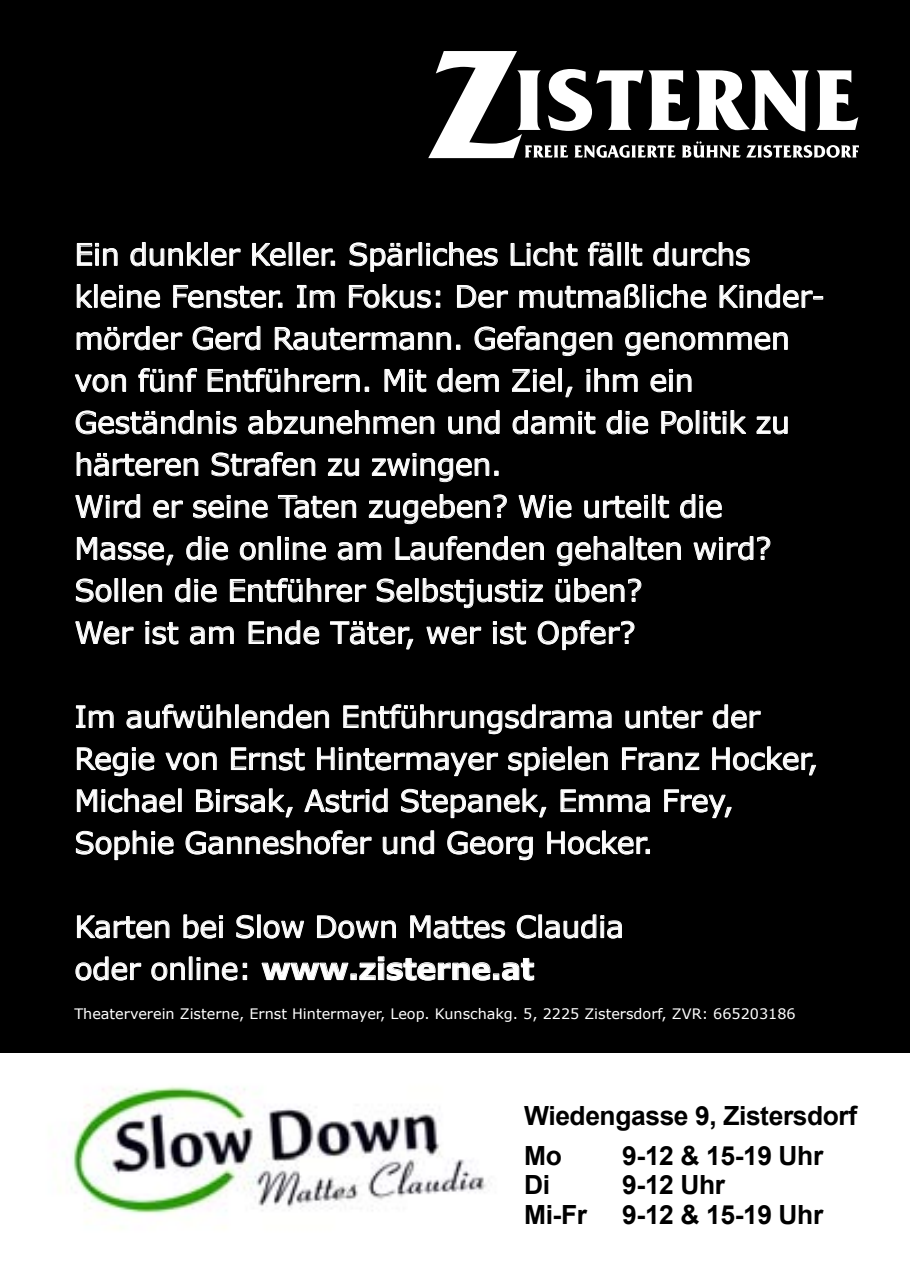
<style>
.page{position:relative;width:910px;height:1276px;background:#fff}
.page>*{position:absolute;margin:0;border:0;box-sizing:border-box;transform-origin:0 0}
.t1{font:30px/42px "Verdana";letter-spacing:-.015em;color:#fff}
.t2{font:700 26.4px/29.7px "Arial";letter-spacing:-.015em;color:#000}
.t3{font:14.4px "Verdana";color:#fff}
.s1{font-weight:700}
</style>
<div class="page">
<div style="left:0;top:0;width:910px;height:1053px;background:#000"></div>
<svg style="left:809px;top:145px;width:50px;height:13px"></svg>
<svg style="left:816px;top:70px;width:42px;height:60px"></svg>
<svg style="left:428px;top:51px;width:381px;height:107px"></svg>
<svg style="left:77px;top:243px;width:41px;height:23px"></svg>
<svg style="left:130px;top:242px;width:73px;height:24px"></svg>
<div style="left:204px;top:242px;width:4px;height:24px;border:1px solid #fff"></div>
<svg style="left:211px;top:248px;width:30px;height:18px"></svg>
<svg style="left:252px;top:243px;width:34px;height:23px"></svg>
<div style="left:297px;top:242px;width:3px;height:24px;border:1px solid #fff"></div>
<svg style="left:303px;top:248px;width:32px;height:18px"></svg>
<svg style="left:349px;top:242px;width:68px;height:30px"></svg>
<svg style="left:426px;top:242px;width:72px;height:24px"></svg>
<svg style="left:511px;top:242px;width:67px;height:24px"></svg>
<svg style="left:588px;top:242px;width:26px;height:24px"></svg>
<div style="left:618px;top:242px;width:3px;height:24px;border:1px solid #fff"></div>
<div style="left:625px;top:242px;width:4px;height:24px;border:1px solid #fff"></div>
<svg style="left:631px;top:244px;width:11px;height:22px"></svg>
<svg style="left:653px;top:242px;width:97px;height:24px"></svg>
<svg style="left:77px;top:284px;width:16px;height:24px"></svg>
<div style="left:94px;top:284px;width:4px;height:24px;border:1px solid #fff"></div>
<svg style="left:100px;top:285px;width:60px;height:23px"></svg>
<svg style="left:173px;top:285px;width:109px;height:23px"></svg>
<svg style="left:297px;top:285px;width:38px;height:23px"></svg>
<svg style="left:349px;top:284px;width:91px;height:24px"></svg>
<svg style="left:457px;top:285px;width:51px;height:23px"></svg>
<svg style="left:519px;top:284px;width:121px;height:24px"></svg>
<div style="left:643px;top:284px;width:3px;height:24px;border:1px solid #fff"></div>
<svg style="left:650px;top:284px;width:56px;height:24px"></svg>
<svg style="left:719px;top:284px;width:104px;height:24px"></svg>
<svg style="left:77px;top:326px;width:106px;height:24px"></svg>
<svg style="left:192px;top:326px;width:69px;height:24px"></svg>
<svg style="left:275px;top:327px;width:185px;height:23px"></svg>
<svg style="left:474px;top:326px;width:138px;height:30px"></svg>
<svg style="left:625px;top:332px;width:163px;height:24px"></svg>
<svg style="left:74px;top:374px;width:52px;height:18px"></svg>
<svg style="left:138px;top:368px;width:59px;height:24px"></svg>
<svg style="left:208px;top:368px;width:161px;height:24px"></svg>
<svg style="left:384px;top:369px;width:42px;height:23px"></svg>
<svg style="left:437px;top:368px;width:62px;height:24px"></svg>
<svg style="left:512px;top:369px;width:43px;height:23px"></svg>
<div style="left:558px;top:368px;width:4px;height:24px;border:1px solid #fff"></div>
<svg style="left:565px;top:386px;width:8px;height:11px"></svg>
<svg style="left:586px;top:368px;width:52px;height:24px"></svg>
<svg style="left:650px;top:369px;width:42px;height:23px"></svg>
<svg style="left:75px;top:410px;width:162px;height:24px"></svg>
<svg style="left:248px;top:410px;width:186px;height:24px"></svg>
<svg style="left:448px;top:410px;width:52px;height:24px"></svg>
<svg style="left:512px;top:410px;width:84px;height:24px"></svg>
<svg style="left:606px;top:410px;width:42px;height:24px"></svg>
<svg style="left:661px;top:411px;width:32px;height:23px"></svg>
<svg style="left:704px;top:410px;width:43px;height:24px"></svg>
<svg style="left:756px;top:416px;width:32px;height:18px"></svg>
<svg style="left:77px;top:452px;width:121px;height:24px"></svg>
<svg style="left:211px;top:452px;width:104px;height:24px"></svg>
<svg style="left:328px;top:458px;width:31px;height:18px"></svg>
<svg style="left:372px;top:453px;width:126px;height:29px"></svg>
<svg style="left:75px;top:494px;width:65px;height:24px"></svg>
<svg style="left:153px;top:500px;width:30px;height:18px"></svg>
<svg style="left:193px;top:495px;width:75px;height:23px"></svg>
<svg style="left:278px;top:495px;width:78px;height:23px"></svg>
<svg style="left:369px;top:494px;width:138px;height:30px"></svg>
<svg style="left:518px;top:495px;width:54px;height:23px"></svg>
<svg style="left:584px;top:495px;width:64px;height:23px"></svg>
<div style="left:644px;top:501px;width:4px;height:17px;border:1px solid #fff"></div>
<div style="left:652px;top:494px;width:3px;height:24px;border:1px solid #fff"></div>
<svg style="left:658px;top:496px;width:11px;height:22px"></svg>
<svg style="left:680px;top:494px;width:42px;height:24px"></svg>
<svg style="left:77px;top:537px;width:97px;height:28px"></svg>
<svg style="left:186px;top:536px;width:42px;height:24px"></svg>
<svg style="left:240px;top:542px;width:33px;height:18px"></svg>
<div style="left:277px;top:536px;width:4px;height:24px;border:1px solid #fff"></div>
<svg style="left:285px;top:537px;width:41px;height:23px"></svg>
<svg style="left:338px;top:542px;width:43px;height:18px"></svg>
<svg style="left:395px;top:536px;width:149px;height:24px"></svg>
<svg style="left:557px;top:536px;width:69px;height:30px"></svg>
<svg style="left:636px;top:538px;width:45px;height:22px"></svg>
<svg style="left:693px;top:536px;width:77px;height:24px"></svg>
<svg style="left:76px;top:578px;width:36px;height:24px"></svg>
<div style="left:115px;top:578px;width:3px;height:24px;border:1px solid #fff"></div>
<div style="left:122px;top:578px;width:4px;height:24px;border:1px solid #fff"></div>
<svg style="left:129px;top:584px;width:33px;height:18px"></svg>
<svg style="left:175px;top:578px;width:42px;height:24px"></svg>
<svg style="left:230px;top:578px;width:136px;height:24px"></svg>
<svg style="left:377px;top:578px;width:35px;height:24px"></svg>
<div style="left:415px;top:578px;width:3px;height:24px;border:1px solid #fff"></div>
<svg style="left:423px;top:578px;width:120px;height:30px"></svg>
<svg style="left:555px;top:578px;width:86px;height:24px"></svg>
<svg style="left:75px;top:621px;width:59px;height:23px"></svg>
<svg style="left:145px;top:621px;width:34px;height:23px"></svg>
<svg style="left:190px;top:626px;width:44px;height:18px"></svg>
<svg style="left:248px;top:620px;width:71px;height:24px"></svg>
<svg style="left:330px;top:621px;width:84px;height:28px"></svg>
<svg style="left:426px;top:626px;width:55px;height:18px"></svg>
<svg style="left:493px;top:621px;width:33px;height:23px"></svg>
<svg style="left:538px;top:620px;width:97px;height:30px"></svg>
<svg style="left:76px;top:705px;width:38px;height:23px"></svg>
<svg style="left:126px;top:704px;width:105px;height:24px"></svg>
<div style="left:235px;top:704px;width:4px;height:24px;border:1px solid #fff"></div>
<svg style="left:242px;top:704px;width:87px;height:24px"></svg>
<svg style="left:343px;top:704px;width:269px;height:30px"></svg>
<svg style="left:625px;top:706px;width:78px;height:22px"></svg>
<svg style="left:713px;top:704px;width:48px;height:24px"></svg>
<svg style="left:77px;top:747px;width:78px;height:29px"></svg>
<svg style="left:165px;top:752px;width:52px;height:18px"></svg>
<svg style="left:231px;top:747px;width:74px;height:23px"></svg>
<svg style="left:317px;top:747px;width:181px;height:29px"></svg>
<svg style="left:508px;top:747px;width:57px;height:29px"></svg>
<div style="left:568px;top:746px;width:3px;height:24px;border:1px solid #fff"></div>
<svg style="left:574px;top:752px;width:34px;height:18px"></svg>
<svg style="left:622px;top:747px;width:77px;height:23px"></svg>
<svg style="left:712px;top:746px;width:105px;height:29px"></svg>
<svg style="left:77px;top:788px;width:98px;height:24px"></svg>
<div style="left:178px;top:788px;width:4px;height:24px;border:1px solid #fff"></div>
<svg style="left:196px;top:788px;width:97px;height:29px"></svg>
<svg style="left:304px;top:788px;width:84px;height:24px"></svg>
<svg style="left:401px;top:788px;width:146px;height:30px"></svg>
<svg style="left:560px;top:789px;width:90px;height:23px"></svg>
<svg style="left:664px;top:789px;width:68px;height:29px"></svg>
<svg style="left:76px;top:830px;width:98px;height:30px"></svg>
<svg style="left:185px;top:830px;width:187px;height:24px"></svg>
<svg style="left:383px;top:830px;width:51px;height:24px"></svg>
<svg style="left:447px;top:830px;width:86px;height:30px"></svg>
<svg style="left:547px;top:830px;width:103px;height:24px"></svg>
<svg style="left:77px;top:915px;width:93px;height:23px"></svg>
<svg style="left:183px;top:914px;width:40px;height:24px"></svg>
<div style="left:219px;top:921px;width:4px;height:17px;border:1px solid #fff"></div>
<svg style="left:236px;top:914px;width:18px;height:24px"></svg>
<div style="left:257px;top:914px;width:4px;height:24px;border:1px solid #fff"></div>
<svg style="left:264px;top:920px;width:40px;height:18px"></svg>
<svg style="left:317px;top:915px;width:79px;height:23px"></svg>
<svg style="left:410px;top:915px;width:95px;height:23px"></svg>
<svg style="left:517px;top:914px;width:19px;height:24px"></svg>
<div style="left:538px;top:914px;width:4px;height:24px;border:1px solid #fff"></div>
<svg style="left:545px;top:914px;width:77px;height:24px"></svg>
<svg style="left:75px;top:956px;width:66px;height:24px"></svg>
<svg style="left:151px;top:962px;width:34px;height:18px"></svg>
<div style="left:189px;top:956px;width:3px;height:24px;border:1px solid #fff"></div>
<svg style="left:197px;top:957px;width:50px;height:23px"></svg>
<svg style="left:261px;top:962px;width:88px;height:18px"></svg>
<div style="left:351px;top:973px;width:6px;height:7px;border:1px solid #fff"></div>
<svg style="left:359px;top:956px;width:132px;height:24px"></svg>
<div style="left:493px;top:973px;width:6px;height:7px;border:1px solid #fff"></div>
<svg style="left:502px;top:958px;width:32px;height:22px"></svg>
<img style="left:60px;top:1086px;width:429px;height:130px">
<p class="t1" style="left:74px;top:233px;width:752px">Ein dunkler Keller. Spärliches Licht fällt durchs kleine Fenster. Im Fokus: Der mutmaßliche Kinder&shy;mörder Gerd Rautermann. Gefangen genommen von fünf Entführern. Mit dem Ziel, ihm ein Geständnis abzunehmen und damit die Politik zu härteren Strafen zu zwingen.<br>Wird er seine Taten zugeben? Wie urteilt die Masse, die online am Laufenden gehalten wird?<br>Sollen die Entführer Selbstjustiz üben?<br>Wer ist am Ende Täter, wer ist Opfer?</p>
<p class="t1" style="left:74px;top:695px;width:745px">Im aufwühlenden Entführungsdrama unter der Regie von Ernst Hintermayer spielen Franz Hocker, Michael Birsak, Astrid Stepanek, Emma Frey, Sophie Ganneshofer und Georg Hocker.</p>
<p class="t1" style="left:74px;top:905px;width:551px">Karten bei Slow Down Mattes Claudia oder online: <span class="s1">www.zisterne.at</span></p>
<p class="t3" style="left:74px;top:1004px;width:723px">Theaterverein Zisterne, Ernst Hintermayer, Leop. Kunschakg. 5, 2225 Zistersdorf, ZVR: 665203186</p>
<p class="t2" style="left:622px;top:1096px;width:236px;line-height:39.6px;text-indent:-98px">Wiedengasse 9, Zistersdorf<br>9-12 &amp; 15-19 Uhr</p>
<p class="t2" style="left:622px;top:1171px;width:202px">9-12 Uhr<br>9-12 &amp; 15-19 Uhr</p>
<p class="t2" style="left:524px;top:1141px;width:64px">Mo<br>Di<br>Mi-Fr</p>
</div>
